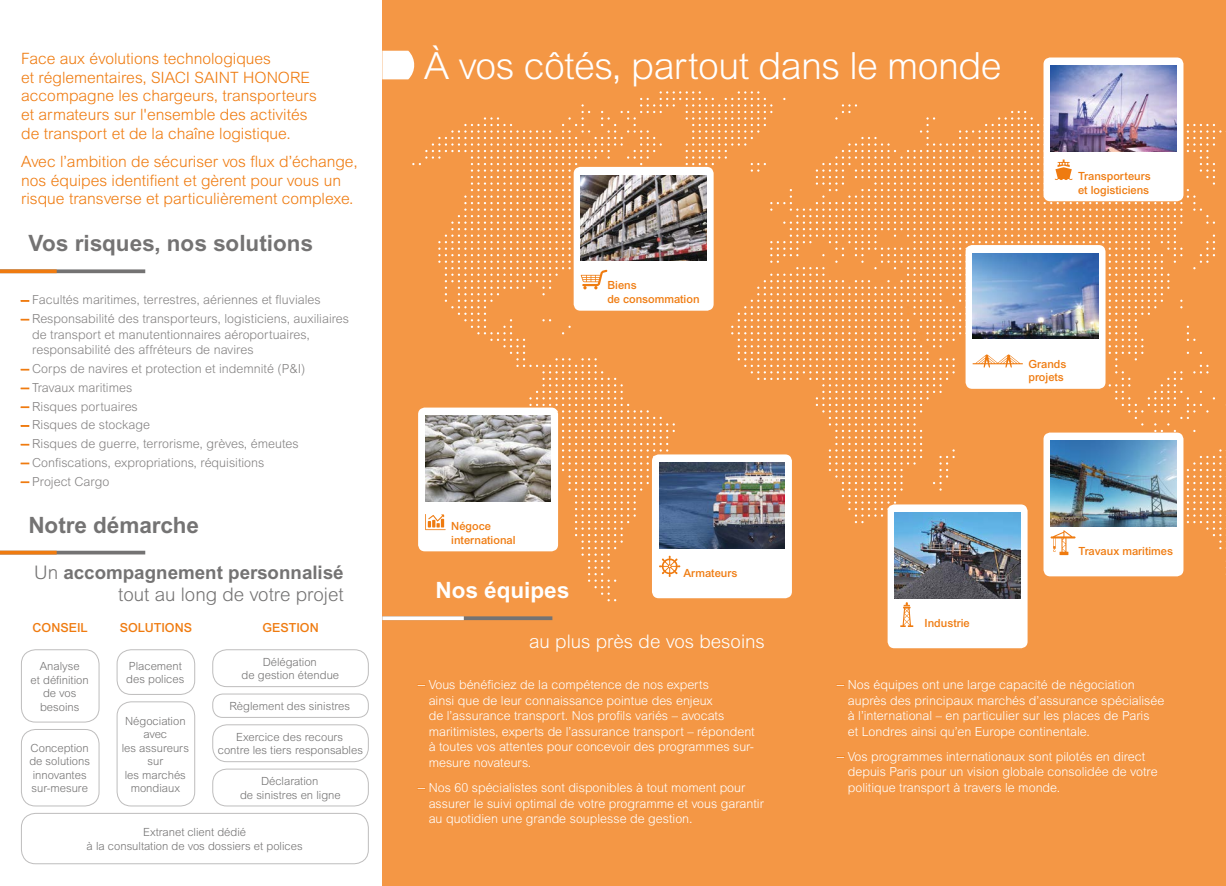
<style>
.page{position:relative;width:1226px;height:886px;background:#fff}
.page>*{position:absolute;margin:0;border:0;box-sizing:border-box;transform-origin:0 0}
.t1{font:300 37.5px "Arial";letter-spacing:-.015em;color:#fff}
.t2{font:700 22.5px "Arial";color:#747373}
.t3{font:700 22.5px "Arial";color:#fff}
.t4{font:700 18.75px/21.9px "Arial";color:#747373;text-align:right}
.t5{font:300 18.75px "Arial";color:#fff}
.t6{font:300 15.62px/18.8px "Arial";color:#ef7b10}
.t7{font:300 12.5px/15.6px "Arial";color:#fff}
.t8{font:300 12.5px/18.8px "Arial";color:#858383}
.t9{font:500 12.5px "Arial";color:#ef7b10}
.t10{font:300 11.25px/13.5px "Arial";color:#747373;text-align:center}
.t11{font:500 11.25px/13.5px "Arial";color:#ef7b10}
.s1{font-weight:300}
</style>
<div class="page">
<div style="left:383px;top:0;width:843px;height:886px;background:#f49745"></div>
<svg style="left:382px;top:51px;width:33px;height:28px"></svg>
<svg style="left:57px;top:269px;width:88px;height:4px"></svg>
<svg style="left:0;top:269px;width:57px;height:4px"></svg>
<hr style="left:0;top:551px;width:145px;height:3px;background:#747373">
<hr style="left:0;top:551px;width:57px;height:3px;background:#ef7b10">
<svg style="left:21px;top:300px;width:8px;height:2px"></svg>
<svg style="left:21px;top:406px;width:8px;height:2px"></svg>
<svg style="left:21px;top:425px;width:8px;height:2px"></svg>
<svg style="left:21px;top:481px;width:8px;height:2px"></svg>
<div style="left:21px;top:649px;width:78px;height:73px;border:1px solid #bebdbd;border-radius:14px"></div>
<div style="left:21px;top:729px;width:78px;height:77px;border:1px solid #bebdbd;border-radius:14px"></div>
<div style="left:213px;top:649px;width:156px;height:38px;border:1px solid #bebdbd;border-radius:14px"></div>
<div style="left:213px;top:694px;width:156px;height:23px;border:1px solid #bebdbd;border-radius:10px"></div>
<div style="left:213px;top:725px;width:156px;height:37px;border:1px solid #bebdbd;border-radius:14px"></div>
<div style="left:213px;top:769px;width:156px;height:37px;border:1px solid #bebdbd;border-radius:14px"></div>
<div style="left:21px;top:813px;width:348px;height:51px;border:1px solid #bebdbd;border-radius:14px"></div>
<div style="left:117px;top:649px;width:78px;height:45px;border:1px solid #bebdbd;border-radius:14px"></div>
<div style="left:117px;top:702px;width:78px;height:104px;border:1px solid #bebdbd;border-radius:14px"></div>
<svg style="left:836px;top:756px;width:9px;height:2px"></svg>
<svg style="left:382px;top:616px;width:30px;height:4px"></svg>
<div style="left:1044px;top:57px;width:139px;height:144px;background:#fff;border-radius:7px"></div>
<img style="left:1051px;top:66px;width:125px;height:25px">
<div style="left:888px;top:504px;width:140px;height:144px;background:#fff;border-radius:7px"></div>
<img style="left:412px;top:91px;width:814px;height:536px">
<p class="t6" style="left:21px;top:49px;width:297px">Face aux évolutions technologiques<br>et réglementaires, SIACI SAINT HONORE accompagne les chargeurs, transporteurs et armateurs sur l'ensemble des activités de transport et de la chaîne logistique.</p>
<p class="t6" style="left:21px;top:152px;width:338px">Avec l’ambition de sécuriser vos flux d’échange, nos équipes identifient et gèrent pour vous un risque transverse et particulièrement complexe.</p>
<h2 class="t2" style="left:28px;top:230px;width:286px">Vos risques, nos solutions</h2>
<p class="t8" style="left:21px;top:291px;width:329px"><sup>_</sup> Facultés maritimes, terrestres, aériennes et fluviales<br><sup>_</sup> Responsabilité des transporteurs, logisticiens, auxiliaires</p>
<p class="t8" style="left:32px;top:327px;width:279px;line-height:15.6px">de transport et manutentionnaires aéroportuaires, responsabilité des affréteurs de navires</p>
<p class="t8" style="left:21px;top:359px;width:286px"><sup>_</sup> Corps de navires et protection et indemnité (P&amp;I) <sup>_</sup> Travaux maritimes<br><sup>_</sup> Risques portuaires<br><sup>_</sup> Risques de stockage<br><sup>_</sup> Risques de guerre, terrorisme, grèves, émeutes <sup>_</sup> Confiscations, expropriations, réquisitions<br><sup>_</sup> Project Cargo</p>
<h2 class="t2" style="left:28px;top:511px;width:172px">Notre démarche</h2>
<h3 class="t4" style="left:34px;top:562px;width:311px"><span class="s1">Un</span> accompagnement personnalisé <span class="s1">tout au long de votre projet</span></h3>
<p class="t9" style="left:33px;top:620px;width:57px">CONSEIL</p>
<p class="t10" style="left:31px;top:659px;width:60px">Analyse<br>et définition de vos besoins</p>
<p class="t10" style="left:29px;top:741px;width:62px">Conception de solutions innovantes sur-mesure</p>
<p class="t9" style="left:262px;top:620px;width:58px">GESTION</p>
<p class="t10" style="left:242px;top:655px;width:99px">Délégation<br>de gestion étendue</p>
<p class="t10" style="left:229px;top:699px;width:122px">Règlement des sinistres</p>
<p class="t10" style="left:218px;top:730px;width:147px">Exercice des recours<br>contre les tiers responsables</p>
<p class="t10" style="left:240px;top:774px;width:102px">Déclaration<br>de sinistres en ligne</p>
<p class="t10" style="left:87px;top:825px;width:218px">Extranet client dédié<br>à la consultation de vos dossiers et polices</p>
<p class="t9" style="left:120px;top:620px;width:74px">SOLUTIONS</p>
<p class="t10" style="left:126px;top:659px;width:60px;text-align:left">Placement des polices</p>
<p class="t10" style="left:122px;top:714px;width:69px">Négociation avec<br>les assureurs sur<br>les marchés mondiaux</p>
<h1 class="t1" style="left:424px;top:45px;width:579px">À vos côtés, partout dans le monde</h1>
<p class="t11" style="left:1078px;top:169px;width:74px">Transporteurs et logisticiens</p>
<p class="t11" style="left:607px;top:279px;width:94px">Biens<br>de consommation</p>
<p class="t11" style="left:1028px;top:357px;width:40px">Grands projets</p>
<p class="t11" style="left:451px;top:519px;width:66px">Négoce international</p>
<p class="t11" style="left:683px;top:566px;width:56px">Armateurs</p>
<p class="t11" style="left:1079px;top:544px;width:96px">Travaux maritimes</p>
<h2 class="t3" style="left:435px;top:577px;width:135px">Nos équipes</h2>
<h3 class="t5" style="left:529px;top:631px;width:237px">au plus près de vos besoins</h3>
<p class="t7" style="left:429px;top:677px;width:328px;text-indent:-11px"><sup>_</sup> Vous bénéficiez de la compétence de nos experts<br>ainsi que de leur connaissance pointue des enjeux<br>de l’assurance transport. Nos profils variés – avocats maritimistes, experts de l’assurance transport – répondent à toutes vos attentes pour concevoir des programmes sur&shy;mesure novateurs.</p>
<p class="t7" style="left:429px;top:780px;width:337px;text-indent:-11px"><sup>_</sup> Nos 60 spécialistes sont disponibles à tout moment pour assurer le suivi optimal de votre programme et vous garantir au quotidien une grande souplesse de gestion.</p>
<p class="t11" style="left:925px;top:616px;width:47px">Industrie</p>
<p class="t7" style="left:848px;top:677px;width:318px;text-indent:-11px"><sup>_</sup> Nos équipes ont une large capacité de négociation auprès des principaux marchés d’assurance spécialisée à l’international – en particulier sur les places de Paris<br>et Londres ainsi qu’en Europe continentale.</p>
<p class="t7" style="left:848px;top:748px;width:311px;text-indent:-11px"><sup>_</sup> Vos programmes internationaux sont pilotés en direct depuis Paris pour un vision globale consolidée de votre politique transport à travers le monde.</p>
</div>
